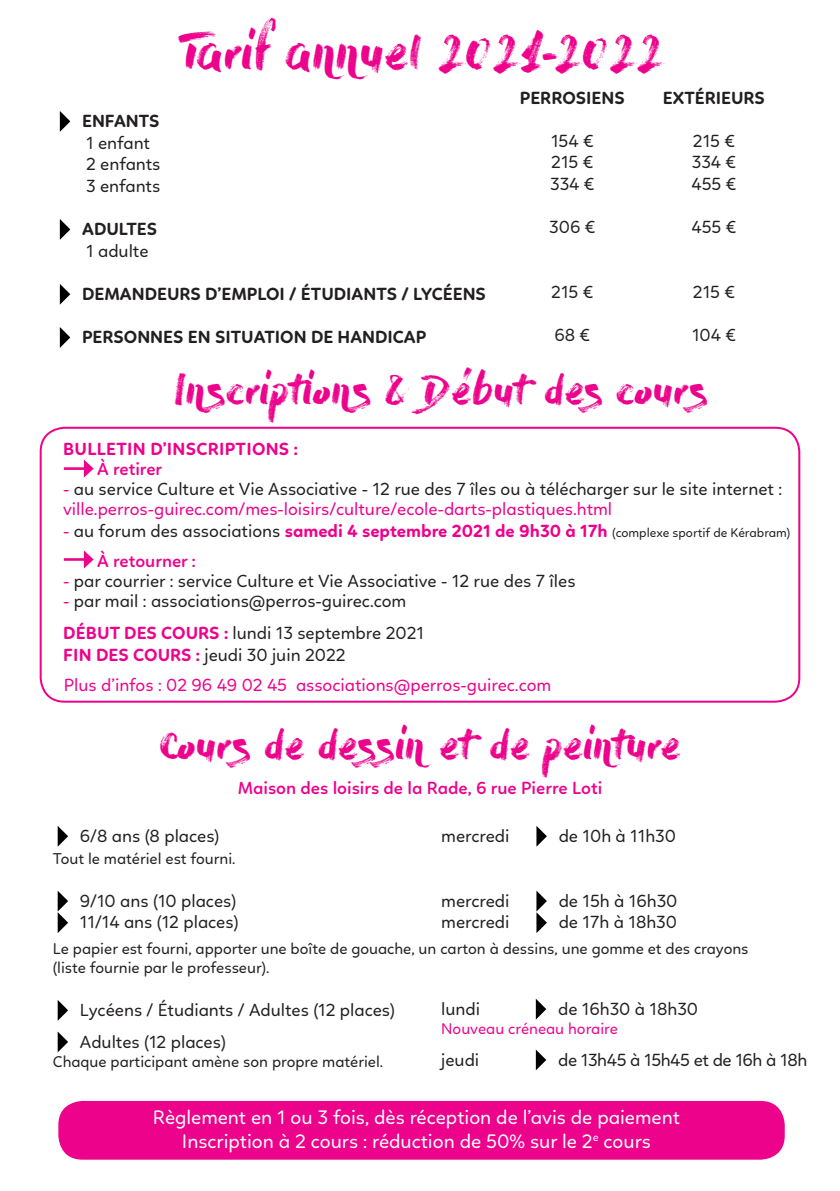
<style>
.page{position:relative;width:840px;height:1191px;background:#fff}
.page>*{position:absolute;margin:0;border:0;box-sizing:border-box;transform-origin:0 0}
.t1{font:48px "Dry Brush";letter-spacing:-.015em;color:#ed028c}
.t2{font:40px "Dry Brush";letter-spacing:-.015em;color:#ed028c}
.t3{font:20px "Linotte";color:#fff}
.t4{font:18px "Linotte";color:#231f20}
.t5{font:18px "Linotte";color:#ed028c}
.t6{font:700 18px "Linotte";color:#231f20}
.t7{font:700 18px "Linotte";color:#ed028c}
.t8{font:600 18px "Linotte";color:#ed028c}
.t9{font:18px "Linotte";letter-spacing:-.02em;color:#231f20}
.t10{font:16px "Linotte";color:#231f20}
.t11{font:16px "Linotte";color:#ed028c}
.s1{color:#000}
.s2{color:#ed028c}
.s3{font-weight:400}
.s4{font-weight:400;color:#231f20}
.s5{font-weight:400;font-size:13px;color:#231f20}
.s6{font-weight:700;color:#ed028c}
</style>
<div class="page">
<div style="left:58px;top:1101px;width:726px;height:58px;background:#ed028c;border-radius:24px"></div>
<svg style="left:59px;top:111px;width:12px;height:21px"></svg>
<svg style="left:59px;top:219px;width:12px;height:21px"></svg>
<svg style="left:59px;top:284px;width:12px;height:21px"></svg>
<svg style="left:59px;top:327px;width:12px;height:21px"></svg>
<div style="left:40px;top:427px;width:759px;height:275px;border:2px solid #ed028c;border-radius:24px"></div>
<svg style="left:57px;top:826px;width:11px;height:21px"></svg>
<svg style="left:57px;top:890px;width:11px;height:43px"></svg>
<svg style="left:57px;top:1000px;width:11px;height:53px"></svg>
<svg style="left:536px;top:826px;width:11px;height:21px"></svg>
<svg style="left:536px;top:890px;width:11px;height:43px"></svg>
<svg style="left:535px;top:999px;width:12px;height:21px"></svg>
<svg style="left:535px;top:1049px;width:12px;height:22px"></svg>
<hr style="left:64px;top:467px;width:22px;height:3px;background:#ed028c">
<svg style="left:84px;top:459px;width:10px;height:19px"></svg>
<hr style="left:64px;top:558px;width:22px;height:3px;background:#ed028c">
<svg style="left:84px;top:550px;width:10px;height:18px"></svg>
<p class="t1" style="left:178px;top:24px;width:486px">Tarif annuel 2021-2022</p>
<p class="t6" style="left:55px;top:110px;width:106px"><span class="s1">✔</span> ENFANTS</p>
<p class="t4" style="left:86px;top:132px;width:65px">1 enfant</p>
<p class="t4" style="left:86px;top:154px;width:76px">2 enfants</p>
<p class="t4" style="left:86px;top:175px;width:76px">3 enfants</p>
<p class="t6" style="left:55px;top:218px;width:103px"><span class="s1">✔</span> ADULTES</p>
<p class="t4" style="left:86px;top:240px;width:64px">1 adulte</p>
<p class="t6" style="left:55px;top:283px;width:432px"><span class="s1">✔</span> DEMANDEURS D’EMPLOI / ÉTUDIANTS / LYCÉENS</p>
<p class="t6" style="left:55px;top:326px;width:372px"><span class="s1">✔</span> PERSONNES EN SITUATION DE HANDICAP</p>
<p class="t6" style="left:519px;top:87px;width:106px">PERROSIENS</p>
<p class="t4" style="left:550px;top:130px;width:44px">154 €</p>
<p class="t4" style="left:551px;top:152px;width:43px">215 €</p>
<p class="t4" style="left:550px;top:173px;width:46px">334 €</p>
<p class="t4" style="left:549px;top:217px;width:47px">306 €</p>
<p class="t4" style="left:551px;top:281px;width:43px">215 €</p>
<p class="t4" style="left:554px;top:325px;width:37px">68 €</p>
<p class="t6" style="left:662px;top:87px;width:103px">EXTÉRIEURS</p>
<p class="t4" style="left:692px;top:130px;width:43px">215 €</p>
<p class="t4" style="left:691px;top:152px;width:46px">334 €</p>
<p class="t4" style="left:691px;top:173px;width:46px">455 €</p>
<p class="t4" style="left:691px;top:217px;width:46px">455 €</p>
<p class="t4" style="left:692px;top:281px;width:43px">215 €</p>
<p class="t4" style="left:691px;top:325px;width:45px">104 €</p>
<p class="t2" style="left:174px;top:367px;width:536px">Inscriptions &amp; Début des cours</p>
<p class="t7" style="left:63px;top:438px;width:236px">BULLETIN D’INSCRIPTIONS :</p>
<p class="t8" style="left:97px;top:458px;width:66px">À retirer</p>
<p class="t4" style="left:63px;top:478px;width:720px"><span class="s2">-</span> au service Culture et Vie Associative - 12 rue des 7 îles ou à télécharger sur le site internet :</p>
<p class="t5" style="left:63px;top:498px;width:550px">ville.perros-guirec.com/mes-loisirs/culture/ecole-darts-plastiques.html</p>
<p class="t7" style="left:63px;top:520px;width:728px"><span class="s3">-</span> <span class="s4">au forum des associations</span> samedi 4 septembre 2021 de 9h30 à 17h <span class="s5">(complexe sportif de Kérabram)</span></p>
<p class="t8" style="left:97px;top:550px;width:100px">À retourner :</p>
<p class="t4" style="left:63px;top:570px;width:513px"><span class="s2">-</span> par courrier : service Culture et Vie Associative - 12 rue des 7 îles</p>
<p class="t4" style="left:63px;top:590px;width:344px"><span class="s2">-</span> par mail : associations@perros-guirec.com</p>
<p class="t4" style="left:63px;top:622px;width:362px"><span class="s6">DÉBUT DES COURS :</span> lundi 13 septembre 2021</p>
<p class="t4" style="left:63px;top:644px;width:284px"><span class="s6">FIN DES COURS :</span> jeudi 30 juin 2022</p>
<p class="t5" style="left:64px;top:674px;width:488px">Plus d’infos : 02 96 49 02 45 associations@perros-guirec.com</p>
<p class="t2" style="left:159px;top:721px;width:523px">Cours de dessin et de peinture</p>
<p class="t8" style="left:237px;top:777px;width:366px">Maison des loisirs de la Rade, 6 rue Pierre Loti</p>
<p class="t4" style="left:441px;top:825px;width:236px">mercredi <span class="s1">✔</span> de 10h à 11h30</p>
<p class="t4" style="left:53px;top:825px;width:168px"><span class="s1">✔</span> 6/8 ans (8 places)</p>
<p class="t10" style="left:53px;top:848px;width:184px">Tout le matériel est fourni.</p>
<p class="t4" style="left:53px;top:890px;width:185px"><span class="s1">✔</span> 9/10 ans (10 places)</p>
<p class="t4" style="left:53px;top:911px;width:187px"><span class="s1">✔</span> 11/14 ans (12 places)</p>
<p class="t10" style="left:53px;top:938px;width:696px">Le papier est fourni, apporter une boîte de gouache, un carton à dessins, une gomme et des crayons</p>
<p class="t10" style="left:53px;top:958px;width:218px">(liste fournie par le professeur).</p>
<p class="t4" style="left:53px;top:999px;width:343px"><span class="s1">✔</span> Lycéens / Étudiants / Adultes (12 places)</p>
<p class="t4" style="left:53px;top:1031px;width:174px"><span class="s1">✔</span> Adultes (12 places)</p>
<p class="t10" style="left:53px;top:1052px;width:331px">Chaque participant amène son propre matériel.</p>
<p class="t4" style="left:441px;top:890px;width:237px">mercredi <span class="s1">✔</span> de 15h à 16h30</p>
<p class="t4" style="left:441px;top:911px;width:237px">mercredi <span class="s1">✔</span> de 17h à 18h30</p>
<p class="t4" style="left:441px;top:998px;width:40px">lundi</p>
<p class="t4" style="left:530px;top:998px;width:168px"><span class="s1">✔</span> de 16h30 à 18h30</p>
<p class="t11" style="left:441px;top:1019px;width:178px">Nouveau créneau horaire</p>
<p class="t4" style="left:441px;top:1049px;width:39px">jeudi</p>
<p class="t9" style="left:530px;top:1049px;width:277px"><span class="s1">✔</span> de 13h45 à 15h45 et de 16h à 18h</p>
<p class="t3" style="left:153px;top:1105px;width:528px">Règlement en 1 ou 3 fois, dès réception de l’avis de paiement</p>
<p class="t3" style="left:182px;top:1129px;width:470px">Inscription à 2 cours : réduction de 50% sur le 2<sup>e</sup> cours</p>
</div>
